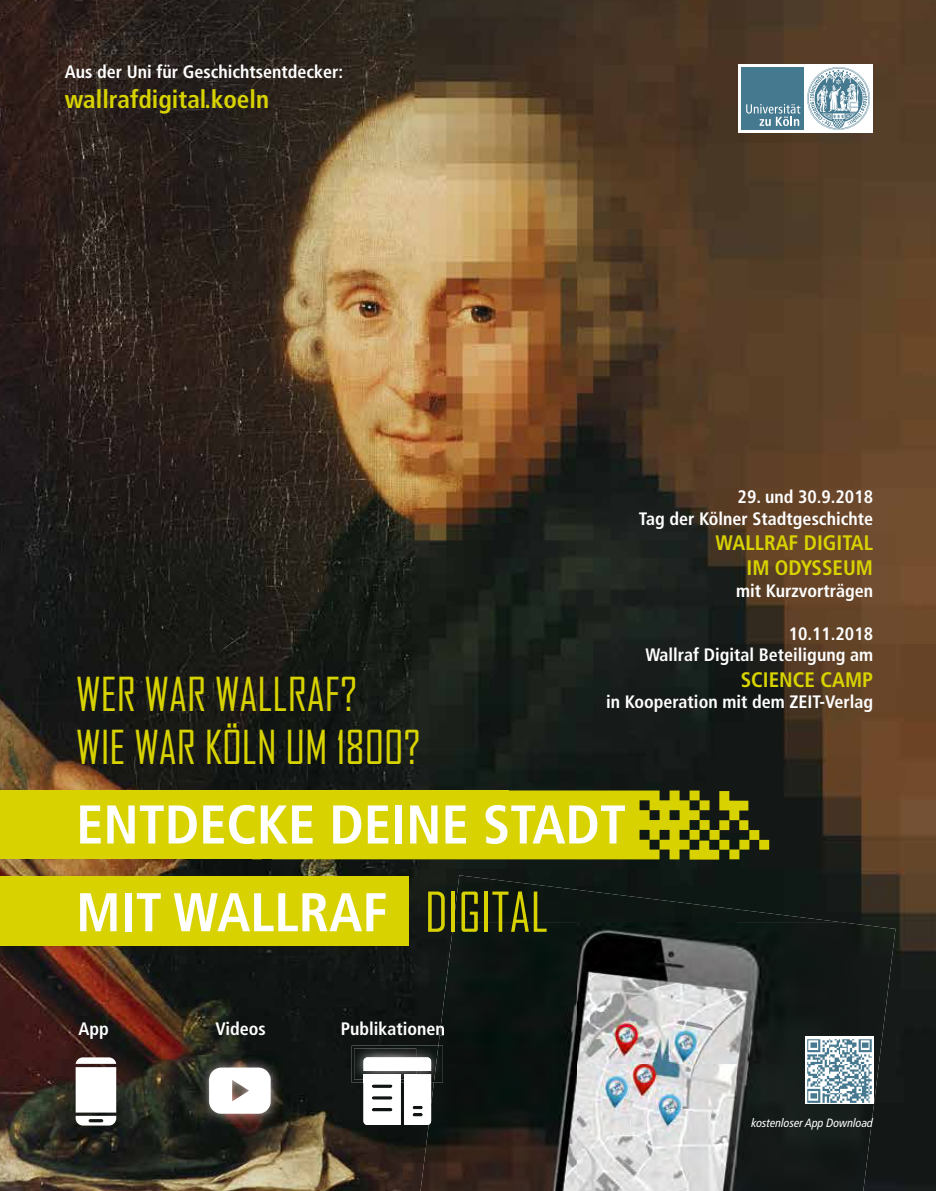
<style>
.page{position:relative;width:936px;height:1191px;background:#fff}
.page>*{position:absolute;margin:0;border:0;box-sizing:border-box;transform-origin:0 0}
.t1{font:700 condensed 54.45px/87.8px "Frutiger LT Com";color:#fff}
.t2{font:52.65px "Agency FB";color:#d8d300}
.t3{font:44.85px/53.1px "Agency FB";color:#d8d300}
.t4{font:700 condensed 25.05px "Frutiger LT Com";color:#d8d300}
.t5{font:700 condensed 21px/25.2px "Frutiger LT Com";color:#d8d300;text-align:right}
.t6{font:700 condensed 18px/21.6px "Frutiger LT Com";color:#fff;text-align:right}
.t7{font:italic condensed 12px "Frutiger LT Com";color:#fff}
</style>
<div class="page">
<img style="left:0;top:0;width:935px;height:1191px">
<img style="left:197px;top:1055px;width:86px;height:70px">
<svg style="left:209px;top:1067px;width:61px;height:46px"></svg>
<svg style="left:76px;top:1057px;width:40px;height:68px"></svg>
<img style="left:352px;top:1045px;width:82px;height:37px">
<img style="left:354px;top:1048px;width:62px;height:31px">
<svg style="left:363px;top:1057px;width:68px;height:68px"></svg>
<img style="left:363px;top:1057px;width:53px;height:14px">
<div style="left:365px;top:1060px;width:39px;height:7px;background:#fff"></div>
<div style="left:409px;top:1078px;width:16px;height:23px;background:#fff"></div>
<img style="left:420px;top:1063px;width:458px;height:128px">
<img style="left:438px;top:922px;width:457px;height:141px">
<div style="left:453px;top:875px;width:389px;height:47px;background:#0e1714"></div>
<img style="left:428px;top:1105px;width:3px;height:19px">
<img style="left:434px;top:1045px;width:9px;height:37px">
<svg style="left:439px;top:1026px;width:5px;height:9px"></svg>
<svg style="left:508px;top:790px;width:261px;height:69px;background:#a5a305"></svg>
<div style="left:0;top:876px;width:408px;height:70px;background:#d8d300"></div>
<div style="left:0;top:790px;width:508px;height:69px;background:#d8d300"></div>
<img style="left:805px;top:1036px;width:68px;height:67px">
<div style="left:738px;top:64px;width:135px;height:68px;background:#fff"></div>
<div style="left:741px;top:67px;width:62px;height:63px;background:#45798f"></div>
<svg style="left:746px;top:104px;width:54px;height:22px"></svg>
<svg style="left:807px;top:67px;width:63px;height:63px"></svg>
<p class="t6" style="left:65px;top:61px;width:280px">Aus der Uni für Geschichtsentdecker:</p>
<h3 class="t4" style="left:65px;top:84px;width:206px">wallrafdigital.koeln</h3>
<h3 class="t3" style="left:76px;top:667px;width:346px">WER WAR WALLRAF?<br>WIE WAR KÖLN UM 1800?</h3>
<p class="t6" style="left:638px;top:486px;width:236px">29. und 30.9.2018<br>Tag der Kölner Stadtgeschichte</p>
<p class="t5" style="left:715px;top:530px;width:159px">WALLRAF DIGITAL<br>IM ODYSSEUM</p>
<p class="t6" style="left:736px;top:579px;width:138px">mit Kurzvorträgen</p>
<p class="t6" style="left:645px;top:623px;width:229px">10.11.2018<br>Wallraf Digital Beteiligung am</p>
<p class="t5" style="left:740px;top:667px;width:134px">SCIENCE CAMP</p>
<p class="t6" style="left:606px;top:691px;width:268px">in Kooperation mit dem ZEIT-Verlag</p>
<h1 class="t1" style="left:76px;top:781px;width:551px">ENTDECKE DEINE STADT<br>MIT WALLRAF</h1>
<h2 class="t2" style="left:425px;top:880px;width:125px">DIGITAL</h2>
<p class="t6" style="left:78px;top:1018px;width:32px">App</p>
<p class="t6" style="left:215px;top:1018px;width:52px">Videos</p>
<p class="t6" style="left:341px;top:1018px;width:106px">Publikationen</p>
<p class="t7" style="left:751px;top:1116px;width:123px">kostenloser App Download</p>
</div>
